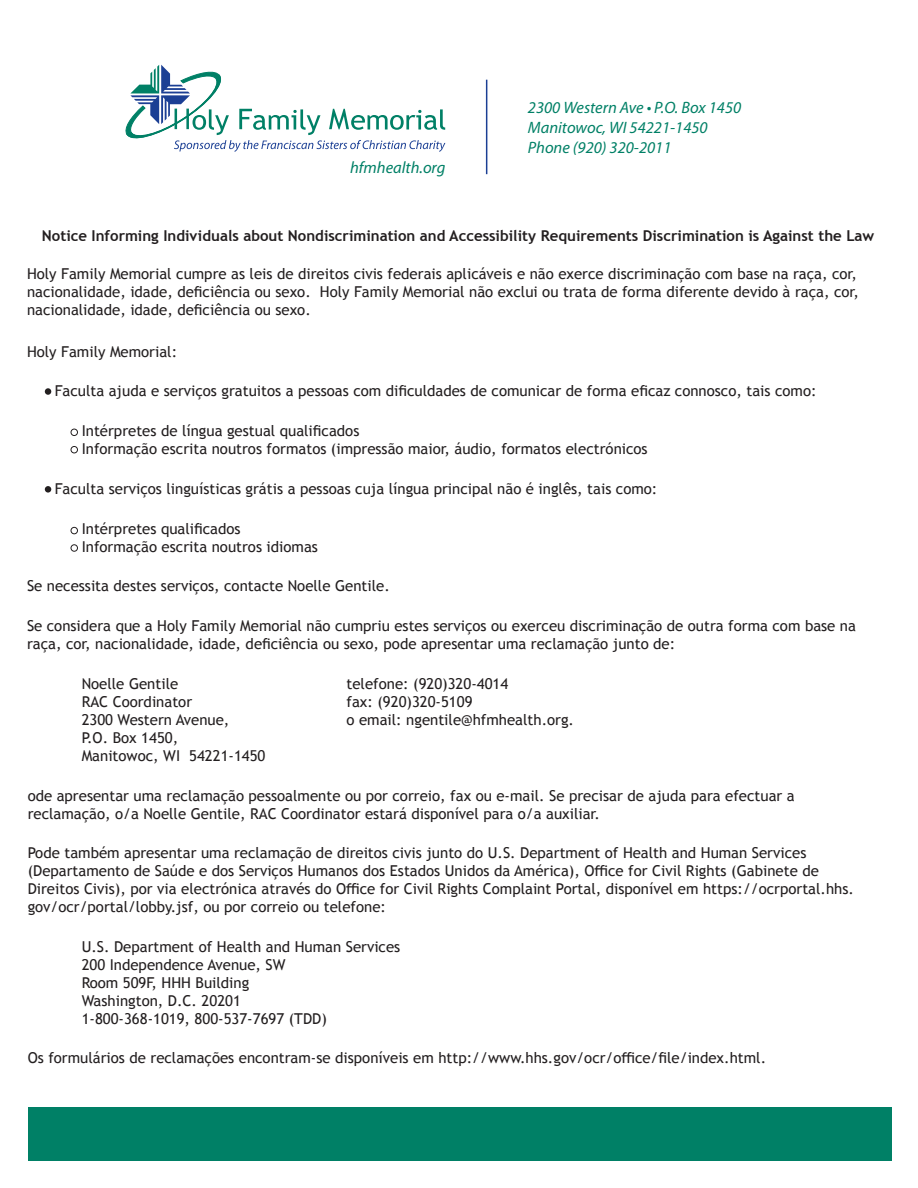
<style>
.page{position:relative;width:918px;height:1188px;background:#fff}
.page>*{position:absolute;margin:0;border:0;box-sizing:border-box;transform-origin:0 0}
.t1{font:italic 16.5px "Myriad Pro";color:#008066}
.t2{font:15px/18px "Trebuchet MS";color:#231f20}
.t3{font:700 15px "Trebuchet MS";color:#231f20}
</style>
<div class="page">
<div style="left:28px;top:1107px;width:864px;height:54px;background:#008066"></div>
<hr style="left:486px;top:80px;width:1px;height:94px;background:#1b3f94">
<svg style="left:125px;top:65px;width:320px;height:87px"></svg>
<div style="left:45px;top:388px;width:6px;height:7px;background:#231f20;border-radius:50%"></div>
<div style="left:71px;top:429px;width:7px;height:7px;border:1px solid #231f20;border-radius:50%"></div>
<div style="left:71px;top:527px;width:7px;height:7px;border:1px solid #231f20;border-radius:50%"></div>
<div style="left:71px;top:446px;width:7px;height:7px;border:1px solid #231f20;border-radius:50%"></div>
<div style="left:71px;top:544px;width:7px;height:8px;border:1px solid #231f20;border-radius:50%"></div>
<div style="left:45px;top:486px;width:6px;height:7px;background:#231f20;border-radius:50%"></div>
<p class="t1" style="left:350px;top:157px;width:97px">hfmhealth.org</p>
<p class="t1" style="left:528px;top:98px;width:215px">2300 Western Ave • P.O. Box 1450</p>
<p class="t1" style="left:528px;top:117px;width:181px">Manitowoc, WI 54221-1450</p>
<p class="t1" style="left:528px;top:137px;width:145px">Phone (920) 320-2011</p>
<p class="t3" style="left:42px;top:226px;width:834px">Notice Informing Individuals about Nondiscrimination and Accessibility Requirements Discrimination is Against the Law</p>
<p class="t2" style="left:27px;top:264px;width:834px">Holy Family Memorial cumpre as leis de direitos civis federais aplicáveis e não exerce discriminação com base na raça, cor, nacionalidade, idade, deficiência ou sexo. Holy Family Memorial não exclui ou trata de forma diferente devido à raça, cor, nacionalidade, idade, deficiência ou sexo.</p>
<p class="t2" style="left:27px;top:342px;width:152px">Holy Family Memorial:</p>
<p class="t2" style="left:55px;top:382px;width:763px">Faculta ajuda e serviços gratuitos a pessoas com dificuldades de comunicar de forma eficaz connosco, tais como:</p>
<p class="t2" style="left:82px;top:422px;width:279px">Intérpretes de língua gestual qualificados</p>
<p class="t2" style="left:82px;top:440px;width:568px">Informação escrita noutros formatos (impressão maior, áudio, formatos electrónicos</p>
<p class="t2" style="left:55px;top:480px;width:604px">Faculta serviços linguísticas grátis a pessoas cuja língua principal não é inglês, tais como:</p>
<p class="t2" style="left:82px;top:519px;width:160px">Intérpretes qualificados</p>
<p class="t2" style="left:82px;top:537px;width:238px">Informação escrita noutros idiomas</p>
<p class="t2" style="left:27px;top:577px;width:364px">Se necessita destes serviços, contacte Noelle Gentile.</p>
<p class="t2" style="left:27px;top:616px;width:831px">Se considera que a Holy Family Memorial não cumpriu estes serviços ou exerceu discriminação de outra forma com base na raça, cor, nacionalidade, idade, deficiência ou sexo, pode apresentar uma reclamação junto de:</p>
<p class="t2" style="left:82px;top:675px;width:98px">Noelle Gentile</p>
<p class="t2" style="left:82px;top:693px;width:112px">RAC Coordinator</p>
<p class="t2" style="left:82px;top:711px;width:149px">2300 Western Avenue,</p>
<p class="t2" style="left:82px;top:729px;width:98px">P.O. Box 1450,</p>
<p class="t2" style="left:82px;top:747px;width:185px">Manitowoc, WI 54221-1450</p>
<p class="t2" style="left:346px;top:675px;width:163px">telefone: (920)320-4014</p>
<p class="t2" style="left:346px;top:693px;width:128px">fax: (920)320-5109</p>
<p class="t2" style="left:346px;top:711px;width:229px">o email: ngentile@hfmhealth.org.</p>
<p class="t2" style="left:28px;top:786px;width:769px">ode apresentar uma reclamação pessoalmente ou por correio, fax ou e-mail. Se precisar de ajuda para efectuar a reclamação, o/a Noelle Gentile, RAC Coordinator estará disponível para o/a auxiliar.</p>
<p class="t2" style="left:28px;top:844px;width:828px">Pode também apresentar uma reclamação de direitos civis junto do U.S. Department of Health and Human Services (Departamento de Saúde e dos Serviços Humanos dos Estados Unidos da América), Office for Civil Rights (Gabinete de Direitos Civis), por via electrónica através do Office for Civil Rights Complaint Portal, disponível em https://ocrportal.hhs. gov/ocr/portal/lobby.jsf, ou por correio ou telefone:</p>
<p class="t2" style="left:82px;top:937px;width:320px">U.S. Department of Health and Human Services</p>
<p class="t2" style="left:82px;top:955px;width:205px">200 Independence Avenue, SW</p>
<p class="t2" style="left:82px;top:973px;width:169px">Room 509F, HHH Building</p>
<p class="t2" style="left:82px;top:991px;width:161px">Washington, D.C. 20201</p>
<p class="t2" style="left:82px;top:1009px;width:247px">1-800-368-1019, 800-537-7697 (TDD)</p>
<p class="t2" style="left:28px;top:1049px;width:740px">Os formulários de reclamações encontram-se disponíveis em http://www.hhs.gov/ocr/office/file/index.html.</p>
</div>
